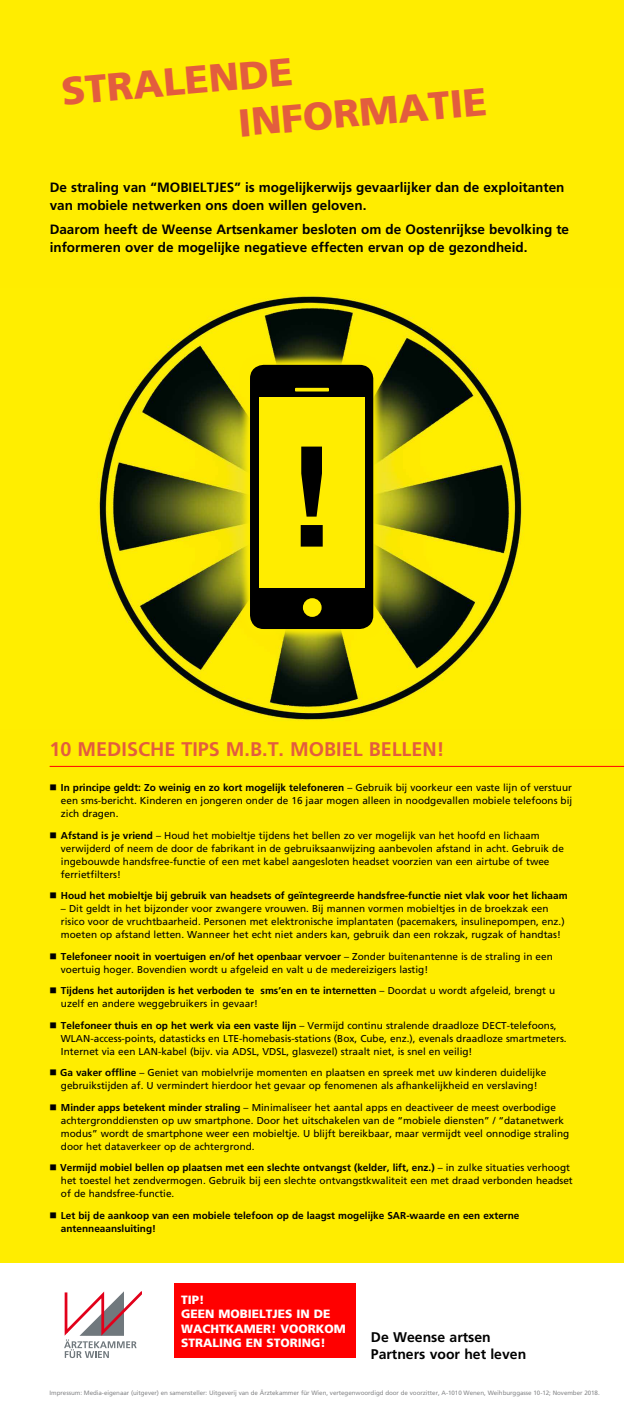
<style>
.page{position:relative;width:624px;height:1418px;background:#fff}
.page>*{position:absolute;margin:0;border:0;box-sizing:border-box;transform-origin:0 0}
.t1{font:700 140px "Helvetica Neue LT Std";color:#000}
.t2{font:900 39px/46.8px "Frutiger";color:#e35d3e}
.t3{font:700 19.75px "Frutiger";color:#e35d3e}
.t4{font:700 14px/16.8px "Frutiger";color:#000}
.t5{font:700 13.5px/17.8px "Frutiger";color:#000}
.t6{font:900 12px/14.4px "Frutiger";color:#fff}
.t7{font:10px/13px "Frutiger";color:#000}
.t8{font:700 10px/13px "Frutiger";color:#000}
.t9{font:6.25px "Frutiger";letter-spacing:-.01em;color:#87888a}
.s1{font-weight:700}
</style>
<div class="page">
<div style="left:0;top:0;width:624px;height:1262px;background:#ffed00"></div>
<img style="left:97px;top:293px;width:426px;height:428px">
<svg style="left:239px;top:354px;width:145px;height:286px"></svg>
<div style="left:251px;top:366px;width:121px;height:262px;background:#000;border-radius:13px"></div>
<div style="left:250px;top:365px;width:123px;height:264px;border:2px solid #000;border-radius:13px"></div>
<div style="left:259px;top:398px;width:106px;height:189px;background:#ffed00"></div>
<hr style="left:295px;top:388px;width:34px;height:3px;background:#ffed00">
<div style="left:303px;top:598px;width:18px;height:19px;background:#ffed00;border-radius:50%"></div>
<svg style="left:64px;top:1291px;width:77px;height:66px"></svg>
<div style="left:174px;top:1283px;width:182px;height:75px;background:#f00"></div>
<hr style="left:50px;top:766px;width:574px;height:1px;background:#f00">
<h2 class="t2" style="left:232px;top:52px;width:251px;text-indent:-173px;rotate:-5deg">STRALENDE<br>INFORMATIE</h2>
<h3 class="t5" style="left:50px;top:178px;width:516px">De straling van “MOBIELTJES” is mogelijkerwijs gevaarlijker dan de exploitanten van mobiele netwerken ons doen willen geloven.</h3>
<h3 class="t5" style="left:50px;top:221px;width:521px">Daarom heeft de Weense Artsenkamer besloten om de Oostenrijkse bevolking te informeren over de mogelijke negatieve effecten ervan op de gezondheid.</h3>
<h1 class="t1" style="left:292px;top:410px;width:40px">!</h1>
<h3 class="t3" style="left:50px;top:737px;width:396px">10 MEDISCHE TIPS M.B.T. MOBIEL BELLEN!</h3>
<p class="t7" style="left:61px;top:781px;width:513px;text-align:justify;text-indent:-11px">■ <span class="s1">In principe geldt: Zo weinig en zo kort mogelijk telefoneren</span> – Gebruik bij voorkeur een vaste lijn of verstuur een sms-bericht. Kinderen en jongeren onder de 16 jaar mogen alleen in noodgevallen mobiele telefoons bij zich dragen.</p>
<p class="t7" style="left:61px;top:828px;width:504px;text-indent:-11px">■ <span class="s1">Afstand is je vriend</span> – Houd het mobieltje tijdens het bellen zo ver mogelijk van het hoofd en lichaam verwijderd of neem de door de fabrikant in de gebruiksaanwijzing aanbevolen afstand in acht. Gebruik de ingebouwde handsfree-functie of een met kabel aangesloten headset voorzien van een airtube of twee ferrietfilters!</p>
<p class="t8" style="left:50px;top:889px;width:519px">■ Houd het mobieltje bij gebruik van headsets of geïntegreerde handsfree-functie niet vlak voor het lichaam</p>
<p class="t7" style="left:61px;top:902px;width:505px">– Dit geldt in het bijzonder voor zwangere vrouwen. Bij mannen vormen mobieltjes in de broekzak een risico voor de vruchtbaarheid. Personen met elektronische implantaten (pacemakers, insulinepompen, enz.) moeten op afstand letten. Wanneer het echt niet anders kan, gebruik dan een rokzak, rugzak of handtas!</p>
<p class="t7" style="left:61px;top:949px;width:493px;text-indent:-11px">■ <span class="s1">Telefoneer nooit in voertuigen en/of het openbaar vervoer</span> – Zonder buitenantenne is de straling in een voertuig hoger. Bovendien wordt u afgeleid en valt u de medereizigers lastig!</p>
<p class="t7" style="left:61px;top:984px;width:496px;text-indent:-11px">■ <span class="s1">Tijdens het autorijden is het verboden te sms’en en te internetten</span> – Doordat u wordt afgeleid, brengt u uzelf en andere weggebruikers in gevaar!</p>
<p class="t7" style="left:61px;top:1018px;width:507px;text-indent:-11px">■ <span class="s1">Telefoneer thuis en op het werk via een vaste lijn</span> – Vermijd continu stralende draadloze DECT-telefoons,<br>WLAN-access-points, datasticks en LTE-homebasis-stations (Box, Cube, enz.), evenals draadloze smartmeters.<br>Internet via een LAN-kabel (bijv. via ADSL, VDSL, glasvezel) straalt niet, is snel en veilig!</p>
<p class="t7" style="left:50px;top:1066px;width:498px;text-align:center">■ <span class="s1">Ga vaker offline</span> – Geniet van mobielvrije momenten en plaatsen en spreek met uw kinderen duidelijke gebruikstijden af. U vermindert hierdoor het gevaar op fenomenen als afhankelijkheid en verslaving!</p>
<p class="t7" style="left:61px;top:1100px;width:509px;text-indent:-11px">■ <span class="s1">Minder apps betekent minder straling</span> – Minimaliseer het aantal apps en deactiveer de meest overbodige achtergronddiensten op uw smartphone. Door het uitschakelen van de “mobiele diensten” / “datanetwerk modus” wordt de smartphone weer een mobieltje. U blijft bereikbaar, maar vermijdt veel onnodige straling door het dataverkeer op de achtergrond.</p>
<p class="t7" style="left:61px;top:1161px;width:513px;text-indent:-11px">■ <span class="s1">Vermijd mobiel bellen op plaatsen met een slechte ontvangst (kelder, lift, enz.)</span> – in zulke situaties verhoogt het toestel het zendvermogen. Gebruik bij een slechte ontvangstkwaliteit een met draad verbonden headset of de handsfree-functie.</p>
<p class="t8" style="left:61px;top:1208px;width:460px;text-indent:-11px">■ Let bij de aankoop van een mobiele telefoon op de laagst mogelijke SAR-waarde en een externe antenneaansluiting!</p>
<p class="t6" style="left:181px;top:1292px;width:166px">TIP!<br>GEEN MOBIELTJES IN DE<br>WACHTKAMER! VOORKOM<br>STRALING EN STORING!</p>
<h3 class="t4" style="left:371px;top:1328px;width:157px">De Weense artsen<br>Partners voor het leven</h3>
<p class="t9" style="left:50px;top:1389px;width:551px">Impressum: Media-eigenaar (uitgever) en samensteller: Uitgeverij van de Ärztekammer für Wien, vertegenwoordigd door de voorzitter, A-1010 Wenen, Weihburggasse 10-12; November 2018.</p>
</div>
